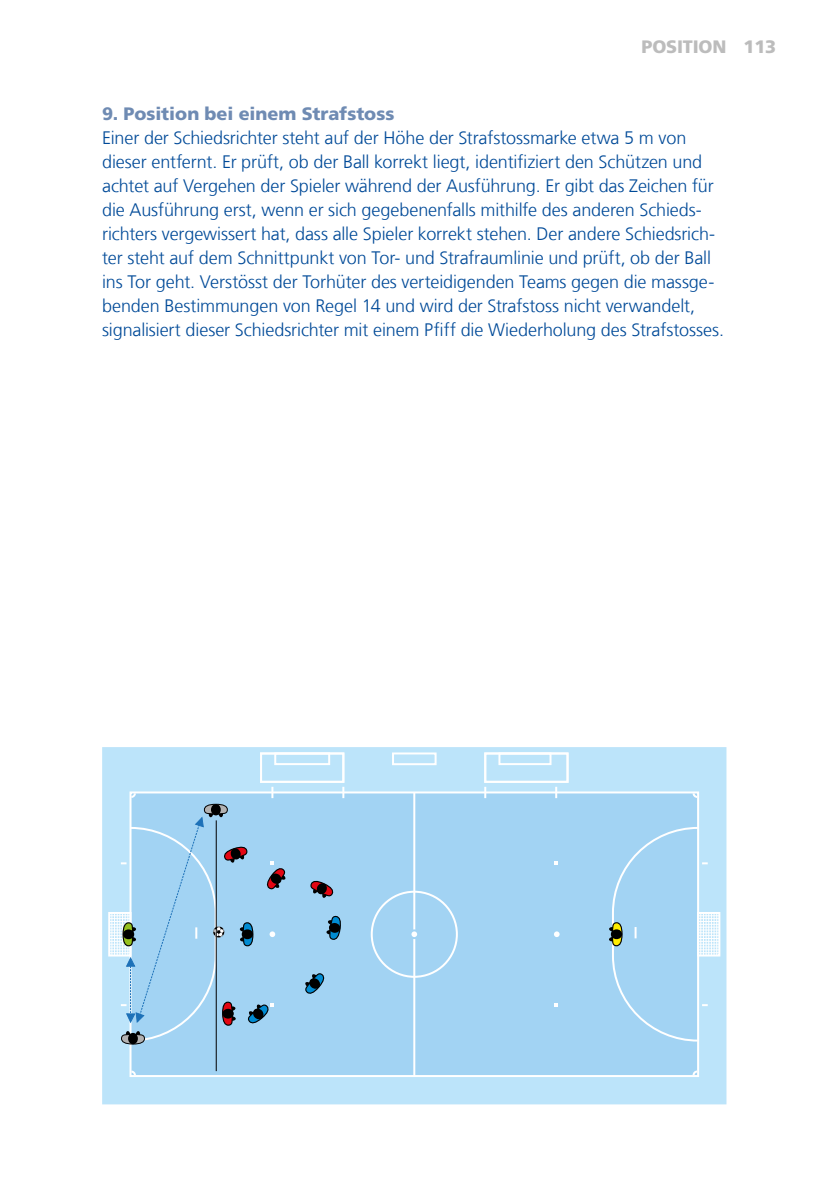
<style>
.page{position:relative;width:840px;height:1191px;background:#fff}
.page>*{position:absolute;margin:0;border:0;box-sizing:border-box;transform-origin:0 0}
.t1{font:300 18px/24px "Frutiger LT Com";letter-spacing:-.005em;color:#004a98}
.t2{font:900 18px "Frutiger LT Com";letter-spacing:-.005em;color:#6f8bb3}
.t3{font:900 18px "Frutiger LT Pro";letter-spacing:-.01em;color:#bcbcbc}
</style>
<div class="page">
<div style="left:102px;top:747px;width:624px;height:357px;background:#bce4fa"></div>
<div style="left:130px;top:792px;width:567px;height:284px;background:#a2d3f3"></div>
<hr style="left:413px;top:792px;width:2px;height:284px;background:#fff">
<div style="left:370px;top:890px;width:87px;height:87px;border:2px solid #fff;border-radius:50%"></div>
<svg style="left:691px;top:791px;width:7px;height:8px"></svg>
<svg style="left:691px;top:1069px;width:7px;height:8px"></svg>
<svg style="left:129px;top:1069px;width:8px;height:8px"></svg>
<svg style="left:342px;top:787px;width:2px;height:11px"></svg>
<svg style="left:484px;top:787px;width:2px;height:11px"></svg>
<svg style="left:555px;top:787px;width:2px;height:11px"></svg>
<svg style="left:554px;top:861px;width:3px;height:4px"></svg>
<svg style="left:554px;top:931px;width:5px;height:6px"></svg>
<svg style="left:411px;top:929px;width:7px;height:10px"></svg>
<div style="left:108px;top:912px;width:23px;height:44px;border:2px solid #fff"></div>
<div style="left:696px;top:912px;width:24px;height:44px;border:2px solid #fff"></div>
<div style="left:392px;top:752px;width:44px;height:13px;border:2px solid #fff"></div>
<div style="left:484px;top:752px;width:84px;height:31px;border:2px solid #fff"></div>
<div style="left:260px;top:752px;width:84px;height:31px;border:2px solid #fff"></div>
<div style="left:498px;top:752px;width:53px;height:13px;border:2px solid #fff"></div>
<div style="left:274px;top:752px;width:56px;height:13px;border:2px solid #fff"></div>
<svg style="left:609px;top:826px;width:110px;height:216px"></svg>
<div style="left:610px;top:929px;width:12px;height:10px;background:#000;border-radius:50%"></div>
<svg style="left:310px;top:880px;width:24px;height:18px"></svg>
<svg style="left:305px;top:973px;width:20px;height:21px"></svg>
<svg style="left:326px;top:915px;width:15px;height:25px"></svg>
<svg style="left:328px;top:922px;width:12px;height:11px"></svg>
<hr style="left:216px;top:820px;width:1px;height:251px;background:#000">
<svg style="left:109px;top:787px;width:177px;height:258px"></svg>
<div style="left:128px;top:1033px;width:10px;height:11px;background:#000;border-radius:50%"></div>
<p class="t3" style="left:641px;top:36px;width:136px">POSITION 113</p>
<p class="t2" style="left:102px;top:103px;width:293px">9. Position bei einem Strafstoss</p>
<p class="t1" style="left:102px;top:126px;width:623px">Einer der Schiedsrichter steht auf der Höhe der Strafstossmarke etwa 5 m von dieser entfernt. Er prüft, ob der Ball korrekt liegt, identifiziert den Schützen und achtet auf Vergehen der Spieler während der Ausführung. Er gibt das Zeichen für die Ausführung erst, wenn er sich gegebenenfalls mithilfe des anderen Schieds&shy;richters vergewissert hat, dass alle Spieler korrekt stehen. Der andere Schiedsrich&shy;ter steht auf dem Schnittpunkt von Tor- und Strafraumlinie und prüft, ob der Ball ins Tor geht. Verstösst der Torhüter des verteidigenden Teams gegen die massge&shy;benden Bestimmungen von Regel 14 und wird der Strafstoss nicht verwandelt, signalisiert dieser Schiedsrichter mit einem Pfiff die Wiederholung des Strafstosses.</p>
</div>
